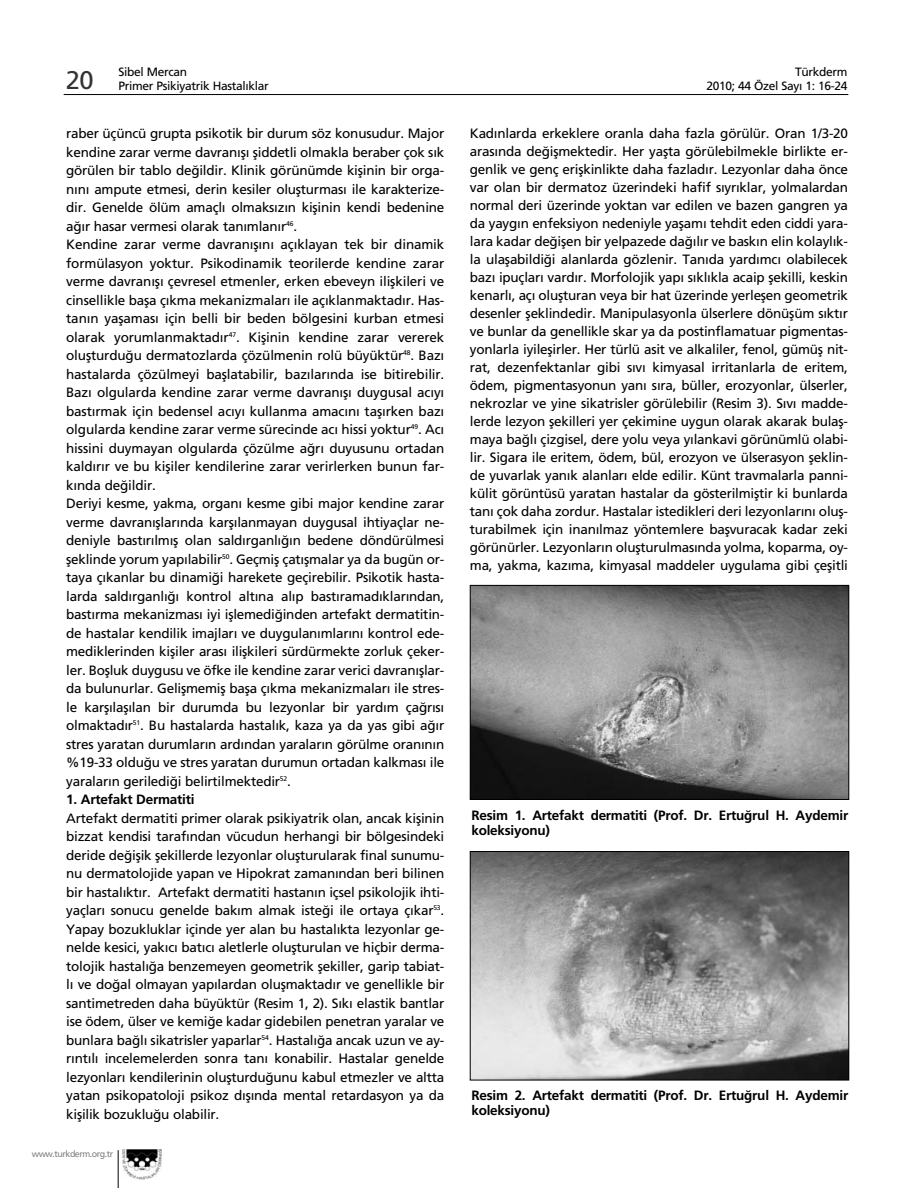
<style>
.page{position:relative;width:918px;height:1188px;background:#fff}
.page>*{position:absolute;margin:0;border:0;box-sizing:border-box;transform-origin:0 0}
.t1{font:25.5px "Frutiger";color:#333}
.t2{font:13.5px/18.5px "Frutiger";letter-spacing:-.015em;color:#000;text-align:justify}
.t3{font:700 13.5px/15px "Frutiger";letter-spacing:-.015em;color:#000}
.t4{font:12px/13.5px "Frutiger";letter-spacing:-.03em;color:#000}
.t5{font:9px "Frutiger";letter-spacing:-.055em;color:#808080}
</style>
<div class="page">
<img style="left:123px;top:1149px;width:39px;height:30px">
<hr style="left:118px;top:1150px;width:1px;height:38px;background:#000">
<hr style="left:64px;top:94px;width:784px;height:1px;background:#000">
<img style="left:472px;top:587px;width:375px;height:211px">
<div style="left:470px;top:585px;width:379px;height:215px;border:1px solid #000"></div>
<img style="left:472px;top:853px;width:375px;height:225px">
<div style="left:470px;top:851px;width:379px;height:229px;border:1px solid #000"></div>
<p class="t4" style="left:118px;top:66px;width:152px">Sibel Mercan<br>Primer Psikiyatrik Hastal›klar</p>
<p class="t4" style="left:795px;top:66px;width:54px">Türkderm</p>
<h1 class="t1" style="left:66px;top:70px;width:29px">20</h1>
<p class="t4" style="left:706px;top:80px;width:143px">2010; 44 Özel Say› 1: 16-24</p>
<p class="t2" style="left:66px;top:125px;width:380px;text-align:left">raber üçüncü grupta psikotik bir durum söz konusudur. Major kendine zarar verme davran›fl› fliddetli olmakla beraber çok s›k görülen bir tablo de¤ildir. Klinik görünümde kiflinin bir orga&shy;n›n› ampute etmesi, derin kesiler oluflturmas› ile karakterize&shy;dir. Genelde ölüm amaçl› olmaks›z›n kiflinin kendi bedenine a¤›r hasar vermesi olarak tan›mlan›r<sup>46</sup>.<br>Kendine zarar verme davran›fl›n› aç›klayan tek bir dinamik formülasyon yoktur. Psikodinamik teorilerde kendine zarar verme davran›fl› çevresel etmenler, erken ebeveyn iliflkileri ve cinsellikle bafla ç›kma mekanizmalar› ile aç›klanmaktad›r. Has&shy;tan›n yaflamas› için belli bir beden bölgesini kurban etmesi olarak yorumlanmaktad›r<sup>47</sup>. Kiflinin kendine zarar vererek oluflturdu¤u dermatozlarda çözülmenin rolü büyüktür<sup>48</sup>. Baz› hastalarda çözülmeyi bafllatabilir, baz›lar›nda ise bitirebilir.<br>Baz› olgularda kendine zarar verme davran›fl› duygusal ac›y› bast›rmak için bedensel ac›y› kullanma amac›n› tafl›rken baz› olgularda kendine zarar verme sürecinde ac› hissi yoktur<sup>49</sup>. Ac› hissini duymayan olgularda çözülme a¤r› duyusunu ortadan kald›r›r ve bu kifliler kendilerine zarar verirlerken bunun far&shy;k›nda de¤ildir.<br>Deriyi kesme, yakma, organ› kesme gibi major kendine zarar verme davran›fllar›nda karfl›lanmayan duygusal ihtiyaçlar ne&shy;deniyle bast›r›lm›fl olan sald›rganl›¤›n bedene döndürülmesi fleklinde yorum yap›labilir<sup>50</sup>. Geçmifl çat›flmalar ya da bugün or&shy;taya ç›kanlar bu dinami¤i harekete geçirebilir. Psikotik hasta&shy;larda sald›rganl›¤› kontrol alt›na al›p bast›ramad›klar›ndan, bast›rma mekanizmas› iyi ifllemedi¤inden artefakt dermatitin&shy;de hastalar kendilik imajlar› ve duygulan›mlar›n› kontrol ede&shy;mediklerinden kifliler aras› iliflkileri sürdürmekte zorluk çeker&shy;ler. Boflluk duygusu ve öfke ile kendine zarar verici davran›fllar&shy;da bulunurlar. Geliflmemifl bafla ç›kma mekanizmalar› ile stres&shy;le karfl›lafl›lan bir durumda bu lezyonlar bir yard›m ça¤r›s› olmaktad›r<sup>51</sup>. Bu hastalarda hastal›k, kaza ya da yas gibi a¤›r stres yaratan durumlar›n ard›ndan yaralar›n görülme oran›n›n %19-33 oldu¤u ve stres yaratan durumun ortadan kalkmas› ile yaralar›n geriledi¤i belirtilmektedir<sup>52</sup>.</p>
<p class="t3" style="left:66px;top:793px;width:130px">1. Artefakt Dermatiti</p>
<p class="t2" style="left:66px;top:810px;width:380px">Artefakt dermatiti primer olarak psikiyatrik olan, ancak kiflinin bizzat kendisi taraf›ndan vücudun herhangi bir bölgesindeki deride de¤iflik flekillerde lezyonlar oluflturularak final sunumu&shy;nu dermatolojide yapan ve Hipokrat zaman›ndan beri bilinen bir hastal›kt›r. Artefakt dermatiti hastan›n içsel psikolojik ihti&shy;yaçlar› sonucu genelde bak›m almak iste¤i ile ortaya ç›kar<sup>53</sup>.<br>Yapay bozukluklar içinde yer alan bu hastal›kta lezyonlar ge&shy;nelde kesici, yak›c› bat›c› aletlerle oluflturulan ve hiçbir derma&shy;tolojik hastal›¤a benzemeyen geometrik flekiller, garip tabiat&shy;l› ve do¤al olmayan yap›lardan oluflmaktad›r ve genellikle bir santimetreden daha büyüktür (Resim 1, 2). S›k› elastik bantlar ise ödem, ülser ve kemi¤e kadar gidebilen penetran yaralar ve bunlara ba¤l› sikatrisler yaparlar<sup>54</sup>. Hastal›¤a ancak uzun ve ay&shy;r›nt›l› incelemelerden sonra tan› konabilir. Hastalar genelde lezyonlar› kendilerinin oluflturdu¤unu kabul etmezler ve altta yatan psikopatoloji psikoz d›fl›nda mental retardasyon ya da kiflilik bozuklu¤u olabilir.</p>
<p class="t5" style="left:32px;top:1151px;width:83px">www.turkderm.org.tr</p>
<p class="t2" style="left:470px;top:126px;width:380px;line-height:18px">Kad›nlarda erkeklere oranla daha fazla görülür. Oran 1/3-20 aras›nda de¤iflmektedir. Her yaflta görülebilmekle birlikte er&shy;genlik ve genç eriflkinlikte daha fazlad›r. Lezyonlar daha önce var olan bir dermatoz üzerindeki hafif s›yr›klar, yolmalardan normal deri üzerinde yoktan var edilen ve bazen gangren ya da yayg›n enfeksiyon nedeniyle yaflam› tehdit eden ciddi yara&shy;lara kadar de¤iflen bir yelpazede da¤›l›r ve bask›n elin kolayl›k&shy;la ulaflabildi¤i alanlarda gözlenir. Tan›da yard›mc› olabilecek baz› ipuçlar› vard›r. Morfolojik yap› s›kl›kla acaip flekilli, keskin kenarl›, aç› oluflturan veya bir hat üzerinde yerleflen geometrik desenler fleklindedir. Manipulasyonla ülserlere dönüflüm s›kt›r ve bunlar da genellikle skar ya da postinflamatuar pigmentas&shy;yonlarla iyileflirler. Her türlü asit ve alkaliler, fenol, gümüfl nit&shy;rat, dezenfektanlar gibi s›v› kimyasal irritanlarla de eritem, ödem, pigmentasyonun yan› s›ra, büller, erozyonlar, ülserler, nekrozlar ve yine sikatrisler görülebilir (Resim 3). S›v› madde&shy;lerde lezyon flekilleri yer çekimine uygun olarak akarak bulafl&shy;maya ba¤l› çizgisel, dere yolu veya y›lankavi görünümlü olabi&shy;lir. Sigara ile eritem, ödem, bül, erozyon ve ülserasyon fleklin&shy;de yuvarlak yan›k alanlar› elde edilir. Künt travmalarla panni&shy;külit görüntüsü yaratan hastalar da gösterilmifltir ki bunlarda tan› çok daha zordur. Hastalar istedikleri deri lezyonlar›n› olufl&shy;turabilmek için inan›lmaz yöntemlere baflvuracak kadar zeki görünürler. Lezyonlar›n oluflturulmas›nda yolma, koparma, oy&shy;ma, yakma, kaz›ma, kimyasal maddeler uygulama gibi çeflitli</p>
<p class="t3" style="left:471px;top:809px;width:378px">Resim 1. Artefakt dermatiti (Prof. Dr. Ertu¤rul H. Aydemir koleksiyonu)</p>
<p class="t3" style="left:471px;top:1089px;width:378px">Resim 2. Artefakt dermatiti (Prof. Dr. Ertu¤rul H. Aydemir koleksiyonu)</p>
</div>
